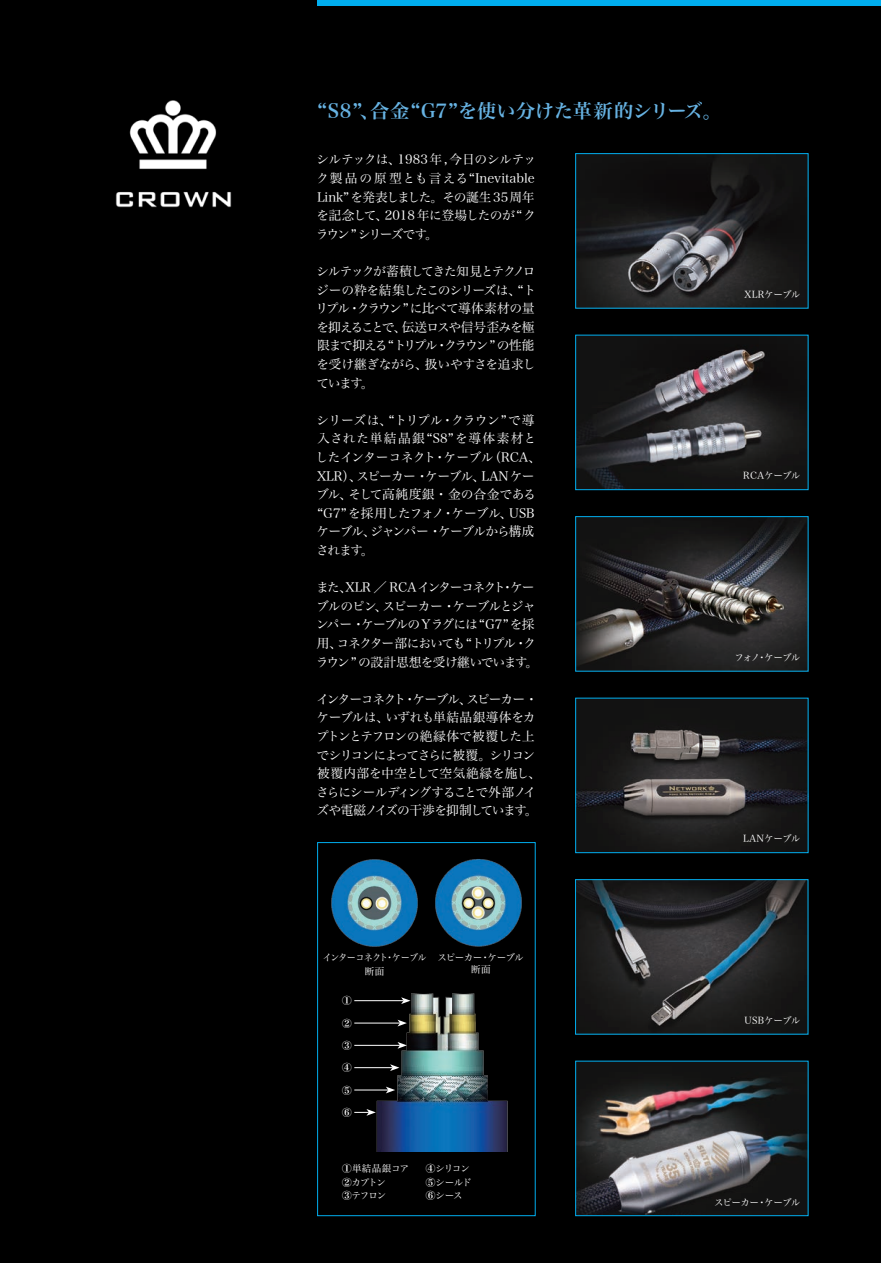
<style>
.page{position:relative;width:881px;height:1263px;background:#fff}
.page>*{position:absolute;margin:0;border:0;box-sizing:border-box;transform-origin:0 0}
.t1{font:19.2px "Hira Min Pro W6";letter-spacing:-.01em;color:#67b3e3}
.t2{font:12.75px/18.6px "Hira Min Pro W3";letter-spacing:-.065em;color:#fff}
.t3{font:12.75px/18.6px "Hira Min Pro W3";letter-spacing:-.035em;color:#fff}
.t4{font:9.6px/13.8px "Hira Min Pro W3";letter-spacing:-.11em;color:#fff}
.t5{font:9.6px/11.7px "Hira Min Pro W3";letter-spacing:-.075em;color:#fff;text-align:center}
.t6{font:9.6px "Hira Min Pro W3";letter-spacing:-.02em;color:#fff}
.t7{font:9.6px/13.8px "Hira Min Pro W3";letter-spacing:-.075em;color:#fff;text-align:center;scale:.95 1}
.t8{font:9.6px "Hira Min Pro W6";color:#fff}
.s1{font-family:"Hira Min Pro W6"}
</style>
<div class="page">
<div style="left:0;top:0;width:880px;height:1263px;background:#000"></div>
<img style="left:331px;top:859px;width:191px;height:88px">
<img style="left:370px;top:993px;width:138px;height:159px">
<img style="left:577px;top:155px;width:229px;height:152px">
<div style="left:575px;top:153px;width:233px;height:156px;border:1px solid #00aeef"></div>
<img style="left:577px;top:337px;width:229px;height:151px">
<div style="left:575px;top:335px;width:233px;height:155px;border:1px solid #00aeef"></div>
<img style="left:577px;top:518px;width:229px;height:152px">
<div style="left:575px;top:516px;width:233px;height:156px;border:1px solid #00aeef"></div>
<img style="left:577px;top:700px;width:229px;height:151px">
<div style="left:575px;top:698px;width:233px;height:155px;border:1px solid #00aeef"></div>
<img style="left:577px;top:881px;width:229px;height:151px">
<div style="left:575px;top:879px;width:233px;height:155px;border:1px solid #00aeef"></div>
<img style="left:577px;top:1063px;width:229px;height:151px">
<div style="left:575px;top:1061px;width:233px;height:155px;border:1px solid #00aeef"></div>
<div style="left:317px;top:842px;width:218px;height:374px;border:1px solid #00aeef"></div>
<img style="left:115px;top:101px;width:117px;height:107px">
<div style="left:317px;top:0;width:563px;height:6px;background:#00aeef"></div>
<hr style="left:354px;top:1000px;width:49px;height:1px;background:#fff">
<svg style="left:401px;top:997px;width:9px;height:7px"></svg>
<hr style="left:354px;top:1023px;width:46px;height:1px;background:#fff">
<svg style="left:397px;top:1020px;width:9px;height:6px"></svg>
<hr style="left:354px;top:1045px;width:46px;height:1px;background:#fff">
<svg style="left:397px;top:1042px;width:9px;height:7px"></svg>
<hr style="left:354px;top:1067px;width:38px;height:1px;background:#fff">
<svg style="left:390px;top:1064px;width:9px;height:7px"></svg>
<hr style="left:354px;top:1090px;width:34px;height:1px;background:#fff">
<svg style="left:385px;top:1086px;width:10px;height:7px"></svg>
<svg style="left:354px;top:1109px;width:21px;height:7px"></svg>
<h1 class="t1" style="left:317px;top:94px;width:406px">“S8”、合金“G7”を使い分けた革新的シリーズ。</h1>
<p class="t2" style="left:316px;top:149px;width:222px;text-align:justify">シルテックは、1983年,今日のシルテック製品の原型とも言える“Inevitable Link”を発表しました。その誕生35周年を記念して、2018 年に登場したのが“クラウン ” シリーズです。</p>
<p class="t2" style="left:315px;top:261px;width:222px">シルテックが蓄積してきた知見とテクノロジーの粋を結集したこのシリーズは、“トリプル・クラウン”に比べて導体素材の量を抑えることで、伝送ロスや信号歪みを極限まで抑える “トリプル・クラウン ” の性能を受け継ぎながら、扱いやすさを追求しています。</p>
<p class="t3" style="left:315px;top:409px;width:227px">シリーズは、“トリプル・クラウン”で導入された単結晶銀“S8”を導体素材としたインターコネクト・ケーブル（RCA、<br>XLR）、スピーカー・ケーブル、LANケーブル、そして高純度銀・金の合金である“G7”を採用したフォノ・ケーブル、USBケーブル、ジャンパー・ケーブルから構成されます。</p>
<p class="t2" style="left:316px;top:577px;width:224px">また、XLR ／ RCAインターコネクト・ケーブルのピン、スピーカー・ケーブルとジャンパー・ケーブルのYラグには“G7”を採用、コネクター部においても“トリプル・クラウン”の設計思想を受け継いでいます。</p>
<p class="t2" style="left:316px;top:689px;width:226px">インターコネクト・ケーブル、スピーカー・ケーブルは、いずれも単結晶銀導体をカプトンとテフロンの絶縁体で被覆した上でシリコンによってさらに被覆。シリコン被覆内部を中空として空気絶縁を施し、さらにシールディングすることで外部ノイズや電磁ノイズの干渉を抑制しています。</p>
<p class="t6" style="left:744px;top:286px;width:57px">XLRケーブル</p>
<p class="t6" style="left:742px;top:468px;width:59px">RCAケーブル</p>
<p class="t5" style="left:734px;top:651px;width:67px">フォノ・ケーブル</p>
<p class="t6" style="left:742px;top:830px;width:59px">LANケーブル</p>
<p class="t7" style="left:323px;top:950px;width:110px">インターコネクト・ケーブル断面</p>
<p class="t8" style="left:342px;top:992px;width:11px">①</p>
<p class="t8" style="left:342px;top:1014px;width:11px">②</p>
<p class="t8" style="left:342px;top:1037px;width:11px">③</p>
<p class="t8" style="left:342px;top:1059px;width:11px">④</p>
<p class="t8" style="left:342px;top:1081px;width:11px">⑤</p>
<p class="t8" style="left:342px;top:1104px;width:11px">⑥</p>
<p class="t5" style="left:437px;top:951px;width:88px">スピーカー・ケーブル断面</p>
<p class="t6" style="left:744px;top:1012px;width:58px">USBケーブル</p>
<p class="t4" style="left:342px;top:1160px;width:69px"><span class="s1">①</span>単結晶銀コア<br><span class="s1">②</span>カプトン<br><span class="s1">③</span>テフロン</p>
<p class="t4" style="left:425px;top:1160px;width:47px"><span class="s1">④</span>シリコン<br><span class="s1">⑤</span>シールド<br><span class="s1">⑥</span>シース</p>
<p class="t5" style="left:713px;top:1195px;width:88px">スピーカー・ケーブル</p>
</div>
